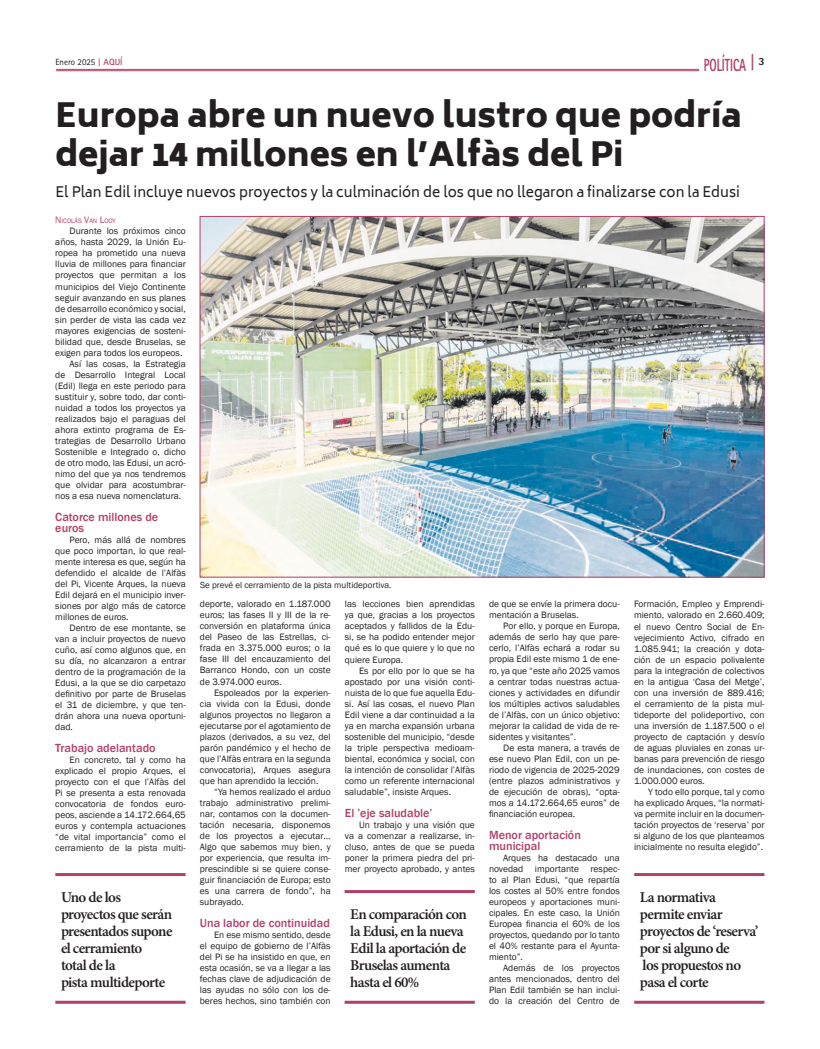
<style>
.page{position:relative;width:820px;height:1049px;background:#fff}
.page>*{position:absolute;margin:0;border:0;box-sizing:border-box;transform-origin:0 0}
.t1{font:900 33px/39.6px "Biryani";color:#231f20}
.t2{font:800 17.6px "Rotis Sans Serif Std";color:#b23f6a;scale:.64 1}
.t3{font:600 15px/17px "Minion Pro";letter-spacing:-.04em;color:#231f20}
.t4{font:14px "Biryani";color:#231f20}
.t5{font:500 12.1px/11px "Franklin Gothic";color:#b23f6a}
.t6{font:9.5px/11px "Franklin Gothic";color:#231f20;text-align:justify}
.t7{font:9px "Franklin Gothic";color:#231f20}
.t8{font:9px "Rotis Sans Serif Std";color:#231f20}
.t9{font:6.7px "Franklin Gothic";color:#b23f6a}
.s1{font-family:"Rotis Serif Std";font-weight:700;color:#b23f6a}
.s2{font-weight:700;color:#b23f6a}
.s3{font-size:18.2px}
.s4{font-size:9.5px}
</style>
<div class="page">
<img style="left:201px;top:218px;width:561px;height:358px">
<hr style="left:55px;top:873px;width:130px;height:3px;background:#b23f6a">
<hr style="left:55px;top:1001px;width:130px;height:3px;background:#b23f6a">
<hr style="left:344px;top:890px;width:130px;height:3px;background:#b23f6a">
<hr style="left:344px;top:1001px;width:130px;height:3px;background:#b23f6a">
<hr style="left:634px;top:873px;width:130px;height:3px;background:#b23f6a">
<hr style="left:634px;top:1001px;width:130px;height:3px;background:#b23f6a">
<hr style="left:56px;top:69px;width:642px;height:1px;background:#b23f6a">
<hr style="left:56px;top:71px;width:642px;height:1px;background:#b23f6a">
<p class="t8" style="left:55px;top:57px;width:69px">Enero 2025 <span class="s1">|</span> <span class="s2">AQUÍ</span></p>
<h2 class="t2" style="left:703px;top:54px;width:97px">POLÍTICA <span class="s3">|</span> <sup>3</sup></h2>
<h1 class="t1" style="left:55px;top:96px;width:687px">Europa abre un nuevo lustro que podría dejar 14 millones en l’Alfàs del Pi</h1>
<h3 class="t4" style="left:55px;top:184px;width:685px">El Plan Edil incluye nuevos proyectos y la culminación de los que no llegaron a finalizarse con la Edusi</h3>
<p class="t9" style="left:55px;top:217px;width:62px"><span class="s4">N</span>ICOLÁS <span class="s4">V</span>AN <span class="s4">L</span>OOY</p>
<p class="t6" style="left:69px;top:226px;width:118px">Durante los próximos cinco</p>
<p class="t6" style="left:55px;top:237px;width:132px">años, hasta 2029, la Unión Eu-</p>
<p class="t6" style="left:55px;top:248px;width:132px">ropea ha prometido una nueva</p>
<p class="t6" style="left:55px;top:259px;width:132px">lluvia de millones para financiar</p>
<p class="t6" style="left:55px;top:270px;width:132px">proyectos que permitan a los</p>
<p class="t6" style="left:55px;top:281px;width:132px">municipios del Viejo Continente</p>
<p class="t6" style="left:55px;top:292px;width:132px">seguir avanzando en sus planes</p>
<p class="t6" style="left:55px;top:303px;width:132px">de desarrollo económico y social,</p>
<p class="t6" style="left:55px;top:314px;width:132px">sin perder de vista las cada vez</p>
<p class="t6" style="left:55px;top:325px;width:132px">mayores exigencias de sosteni-</p>
<p class="t6" style="left:55px;top:336px;width:132px">bilidad que, desde Bruselas, se</p>
<p class="t6" style="left:55px;top:347px;width:128px">exigen para todos los europeos.</p>
<p class="t6" style="left:69px;top:358px;width:118px">Así las cosas, la Estrategia</p>
<p class="t6" style="left:55px;top:369px;width:132px">de Desarrollo Integral Local</p>
<p class="t6" style="left:55px;top:380px;width:132px">(Edil) llega en este periodo para</p>
<p class="t6" style="left:55px;top:391px;width:132px">sustituir y, sobre todo, dar conti-</p>
<p class="t6" style="left:55px;top:402px;width:132px">nuidad a todos los proyectos ya</p>
<p class="t6" style="left:55px;top:413px;width:132px">realizados bajo el paraguas del</p>
<p class="t6" style="left:55px;top:424px;width:132px">ahora extinto programa de Es-</p>
<p class="t6" style="left:55px;top:435px;width:132px">trategias de Desarrollo Urbano</p>
<p class="t6" style="left:55px;top:446px;width:132px">Sostenible e Integrado o, dicho</p>
<p class="t6" style="left:55px;top:457px;width:132px">de otro modo, las Edusi, un acró-</p>
<p class="t6" style="left:55px;top:468px;width:132px">nimo del que ya nos tendremos</p>
<p class="t6" style="left:55px;top:479px;width:132px">que olvidar para acostumbrar-</p>
<p class="t6" style="left:55px;top:490px;width:127px">nos a esa nueva nomenclatura.</p>
<p class="t5" style="left:55px;top:511px;width:104px">Catorce millones de euros</p>
<p class="t6" style="left:55px;top:534px;width:132px;text-indent:14px">Pero, más allá de nombres que poco importan, lo que real&shy;mente interesa es que, según ha defendido el alcalde de l’Alfàs del Pi, Vicente Arques, la nueva Edil dejará en el municipio inver&shy;siones por algo más de catorce millones de euros.</p>
<p class="t6" style="left:55px;top:622px;width:132px;text-indent:14px">Dentro de ese montante, se van a incluir proyectos de nuevo cuño, así como algunos que, en su día, no alcanzaron a entrar dentro de la programación de la Edusi, a la que se dio carpetazo definitivo por parte de Bruselas el 31 de diciembre, y que ten&shy;drán ahora una nueva oportuni&shy;dad.</p>
<p class="t5" style="left:55px;top:742px;width:102px">Trabajo adelantado</p>
<p class="t6" style="left:55px;top:754px;width:132px;text-indent:14px">En concreto, tal y como ha explicado el propio Arques, el proyecto con el que l’Alfàs del Pi se presenta a esta renovada convocatoria de fondos euro&shy;peos, asciende a 14.172.664,65 euros y contempla actuaciones “de vital importancia” como el cerramiento de la pista multi-</p>
<h3 class="t3" style="left:61px;top:888px;width:113px">Uno de los proyectos que serán presentados supone el cerramiento<br>total de la<br>pista multideporte</h3>
<p class="t7" style="left:200px;top:580px;width:193px">Se prevé el cerramiento de la pista multideportiva.</p>
<p class="t6" style="left:200px;top:599px;width:132px">deporte, valorado en 1.187.000 euros; las fases II y III de la re&shy;conversión en plataforma única del Paseo de las Estrellas, ci&shy;frada en 3.375.000 euros; o la fase III del encauzamiento del Barranco Hondo, con un coste de 3.974.000 euros.</p>
<p class="t6" style="left:200px;top:687px;width:132px;text-indent:14px">Espoleados por la experien&shy;cia vivida con la Edusi, donde algunos proyectos no llegaron a ejecutarse por el agotamiento de plazos (derivados, a su vez, del parón pandémico y el hecho de que l’Alfàs entrara en la segunda convocatoria), Arques asegura que han aprendido la lección.</p>
<p class="t6" style="left:200px;top:786px;width:132px;text-indent:14px">“Ya hemos realizado el arduo trabajo administrativo prelimi&shy;nar, contamos con la documen&shy;tación necesaria, disponemos de los proyectos a ejecutar… Algo que sabemos muy bien, y por experiencia, que resulta im&shy;prescindible si se quiere conse&shy;guir financiación de Europa; esto es una carrera de fondo”, ha subrayado.</p>
<p class="t5" style="left:200px;top:917px;width:131px">Una labor de continuidad</p>
<p class="t6" style="left:200px;top:929px;width:132px;text-indent:14px">En ese mismo sentido, desde el equipo de gobierno de l’Alfàs del Pi se ha insistido en que, en esta ocasión, se va a llegar a las fechas clave de adjudicación de las ayudas no sólo con los de&shy;beres hechos, sino también con</p>
<p class="t6" style="left:345px;top:599px;width:131px">las lecciones bien aprendidas ya que, gracias a los proyectos aceptados y fallidos de la Edu&shy;si, se ha podido entender mejor qué es lo que quiere y lo que no quiere Europa.</p>
<p class="t6" style="left:345px;top:665px;width:131px;text-indent:14px">Es por ello por lo que se ha apostado por una visión conti&shy;nuista de lo que fue aquella Edu&shy;si. Así las cosas, el nuevo Plan Edil viene a dar continuidad a la ya en marcha expansión urbana sostenible del municipio, “desde la triple perspectiva medioam&shy;biental, económica y social, con la intención de consolidar l’Alfàs como un referente internacional saludable”, insiste Arques.</p>
<p class="t5" style="left:345px;top:807px;width:89px">El ’eje saludable’</p>
<p class="t6" style="left:345px;top:819px;width:131px;text-indent:14px">Un trabajo y una visión que va a comenzar a realizarse, in&shy;cluso, antes de que se pueda poner la primera piedra del pri&shy;mer proyecto aprobado, y antes</p>
<h3 class="t3" style="left:350px;top:905px;width:118px">En comparación con la Edusi, en la nueva<br>Edil la aportación de<br>Bruselas aumenta hasta el 60%</h3>
<p class="t6" style="left:489px;top:599px;width:132px">de que se envíe la primera docu&shy;mentación a Bruselas.</p>
<p class="t6" style="left:489px;top:621px;width:132px;text-indent:14px">Por ello, y porque en Europa, además de serlo hay que pare&shy;cerlo, l’Alfàs echará a rodar su propia Edil este mismo 1 de ene&shy;ro, ya que “este año 2025 vamos a centrar todas nuestras actua&shy;ciones y actividades en difundir los múltiples activos saludables de l’Alfàs, con un único objetivo: mejorar la calidad de vida de re&shy;sidentes y visitantes”.</p>
<p class="t6" style="left:489px;top:742px;width:132px;text-indent:14px">De esta manera, a través de ese nuevo Plan Edil, con un pe&shy;riodo de vigencia de 2025-2029 (entre plazos administrativos y de ejecución de obras), “opta&shy;mos a 14.172.664,65 euros” de financiación europea.</p>
<p class="t5" style="left:489px;top:829px;width:93px">Menor aportación municipal</p>
<p class="t6" style="left:489px;top:852px;width:132px;text-indent:14px">Arques ha destacado una novedad importante respec&shy;to al Plan Edusi, “que repartía los costes al 50% entre fondos europeos y aportaciones muni&shy;cipales. En este caso, la Unión Europea financia el 60% de los proyectos, quedando por lo tanto el 40% restante para el Ayunta&shy;miento”.</p>
<p class="t6" style="left:489px;top:962px;width:132px;text-indent:14px">Además de los proyectos antes mencionados, dentro del Plan Edil también se han inclui&shy;do la creación del Centro de</p>
<p class="t6" style="left:633px;top:599px;width:132px">Formación, Empleo y Emprendi&shy;miento, valorado en 2.660.409; el nuevo Centro Social de En&shy;vejecimiento Activo, cifrado en 1.085.941; la creación y dota&shy;ción de un espacio polivalente para la integración de colectivos en la antigua ‘Casa del Metge’, con una inversión de 889.416; el cerramiento de la pista mul&shy;tideporte del polideportivo, con una inversión de 1.187.500 o el proyecto de captación y desvío de aguas pluviales en zonas ur&shy;banas para prevención de riesgo de inundaciones, con costes de 1.000.000 euros.</p>
<p class="t6" style="left:633px;top:786px;width:132px;text-indent:14px">Y todo ello porque, tal y como ha explicado Arques, “la normati&shy;va permite incluir en la documen&shy;tación proyectos de ‘reserva’ por si alguno de los que planteamos inicialmente no resulta elegido”.</p>
<h3 class="t3" style="left:639px;top:888px;width:120px">La normativa permite enviar proyectos de ‘reserva’ por si alguno de<br>los propuestos no pasa el corte</h3>
</div>
